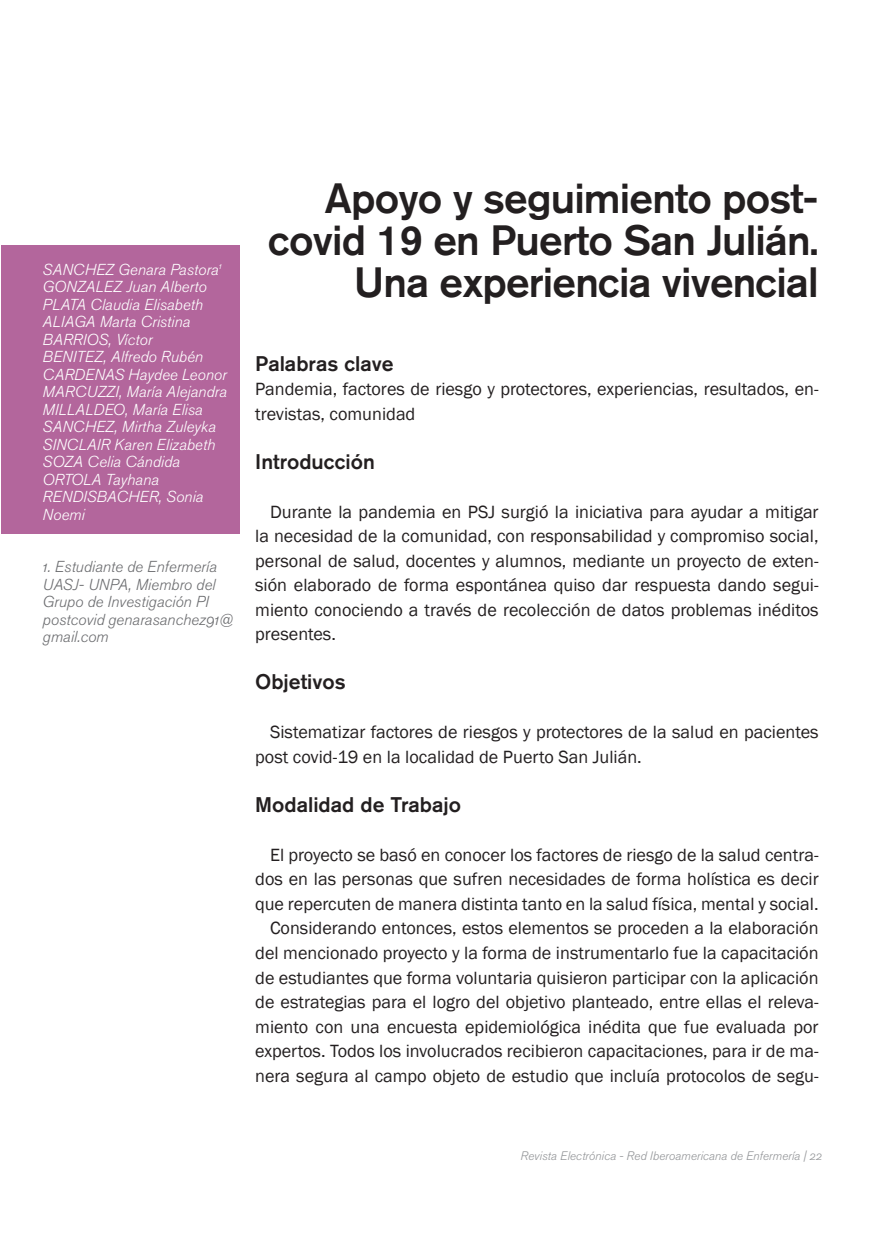
<style>
.page{position:relative;width:893px;height:1241px;background:#fff}
.page>*{position:absolute;margin:0;border:0;box-sizing:border-box;transform-origin:0 0}
.t1{font:500 42px/42px "Akzidenz Grotesk BQ";letter-spacing:-.02em;color:#231f20;text-align:right}
.t2{font:500 21px "Akzidenz Grotesk BQ";color:#231f20}
.t3{font:18.2px/24.5px "Franklin Gothic";color:#231f20;text-align:justify}
.t4{font:15.75px/17.5px "Akzidenz Grotesk BQ Lig It Os F";color:#fff}
.t5{font:15.75px/17.5px "Akzidenz Grotesk BQ Lig It Os F";color:#6c6d70}
.t6{font:12.25px "Akzidenz Grotesk BQ Lig It Os F";color:#939598}
</style>
<div class="page">
<div style="left:1px;top:245px;width:239px;height:288px;background:#b3669c"></div>
<p class="t4" style="left:43px;top:260px;width:180px">SANCHEZ Genara Pastora<sup>1</sup></p>
<p class="t4" style="left:43px;top:278px;width:165px">GONZALEZ Juan Alberto</p>
<p class="t4" style="left:43px;top:295px;width:162px">PLATA Claudia Elisabeth</p>
<p class="t4" style="left:43px;top:313px;width:149px">ALIAGA Marta Cristina</p>
<p class="t4" style="left:43px;top:330px;width:111px">BARRIOS, Víctor</p>
<p class="t4" style="left:43px;top:348px;width:162px">BENITEZ, Alfredo Rubén</p>
<p class="t4" style="left:43px;top:365px;width:185px">CARDENAS Haydee Leonor</p>
<p class="t4" style="left:43px;top:383px;width:186px">MARCUZZI, María Alejandra</p>
<p class="t4" style="left:43px;top:400px;width:162px">MILLALDEO, María Elisa</p>
<p class="t4" style="left:43px;top:418px;width:175px">SANCHEZ, Mirtha Zuleyka</p>
<p class="t4" style="left:43px;top:435px;width:174px">SINCLAIR Karen Elizabeth</p>
<p class="t4" style="left:43px;top:453px;width:139px">SOZA Celia Cándida</p>
<p class="t4" style="left:43px;top:470px;width:118px">ORTOLA Tayhana</p>
<p class="t4" style="left:43px;top:488px;width:162px">RENDISBACHER, Sonia<br>Noemi</p>
<p class="t5" style="left:43px;top:558px;width:192px">1. Estudiante de Enfermería<br>UASJ- UNPA, Miembro del<br>Grupo de Investigación PI postcovid genarasanchez91@ gmail.com</p>
<p class="t1" style="left:268px;top:176px;width:552px">Apoyo y seguimiento post&shy;covid 19 en Puerto San Julián.<br>Una experiencia vivencial</p>
<p class="t2" style="left:255px;top:350px;width:140px">Palabras clave</p>
<p class="t3" style="left:255px;top:377px;width:565px">Pandemia, factores de riesgo y protectores, experiencias, resultados, en&shy;trevistas, comunidad</p>
<p class="t2" style="left:255px;top:448px;width:121px">Introducción</p>
<p class="t3" style="left:255px;top:499px;width:565px;text-indent:15px">Durante la pandemia en PSJ surgió la iniciativa para ayudar a mitigar la necesidad de la comunidad, con responsabilidad y compromiso social, personal de salud, docentes y alumnos, mediante un proyecto de exten&shy;sión elaborado de forma espontánea quiso dar respuesta dando segui&shy;miento conociendo a través de recolección de datos problemas inéditos presentes.</p>
<p class="t2" style="left:255px;top:669px;width:92px">Objetivos</p>
<p class="t3" style="left:255px;top:720px;width:565px;text-indent:15px">Sistematizar factores de riesgos y protectores de la salud en pacientes post covid-19 en la localidad de Puerto San Julián.</p>
<p class="t2" style="left:255px;top:791px;width:207px">Modalidad de Trabajo</p>
<p class="t3" style="left:255px;top:842px;width:565px;text-indent:15px">El proyecto se basó en conocer los factores de riesgo de la salud centra&shy;dos en las personas que sufren necesidades de forma holística es decir que repercuten de manera distinta tanto en la salud física, mental y social.</p>
<p class="t3" style="left:255px;top:916px;width:565px;text-indent:15px">Considerando entonces, estos elementos se proceden a la elaboración del mencionado proyecto y la forma de instrumentarlo fue la capacitación de estudiantes que forma voluntaria quisieron participar con la aplicación de estrategias para el logro del objetivo planteado, entre ellas el releva&shy;miento con una encuesta epidemiológica inédita que fue evaluada por expertos. Todos los involucrados recibieron capacitaciones, para ir de ma&shy;nera segura al campo objeto de estudio que incluía protocolos de segu-</p>
<p class="t6" style="left:520px;top:1148px;width:303px">Revista Electrónica - Red Iberoamericana de Enfermería | 22</p>
</div>
